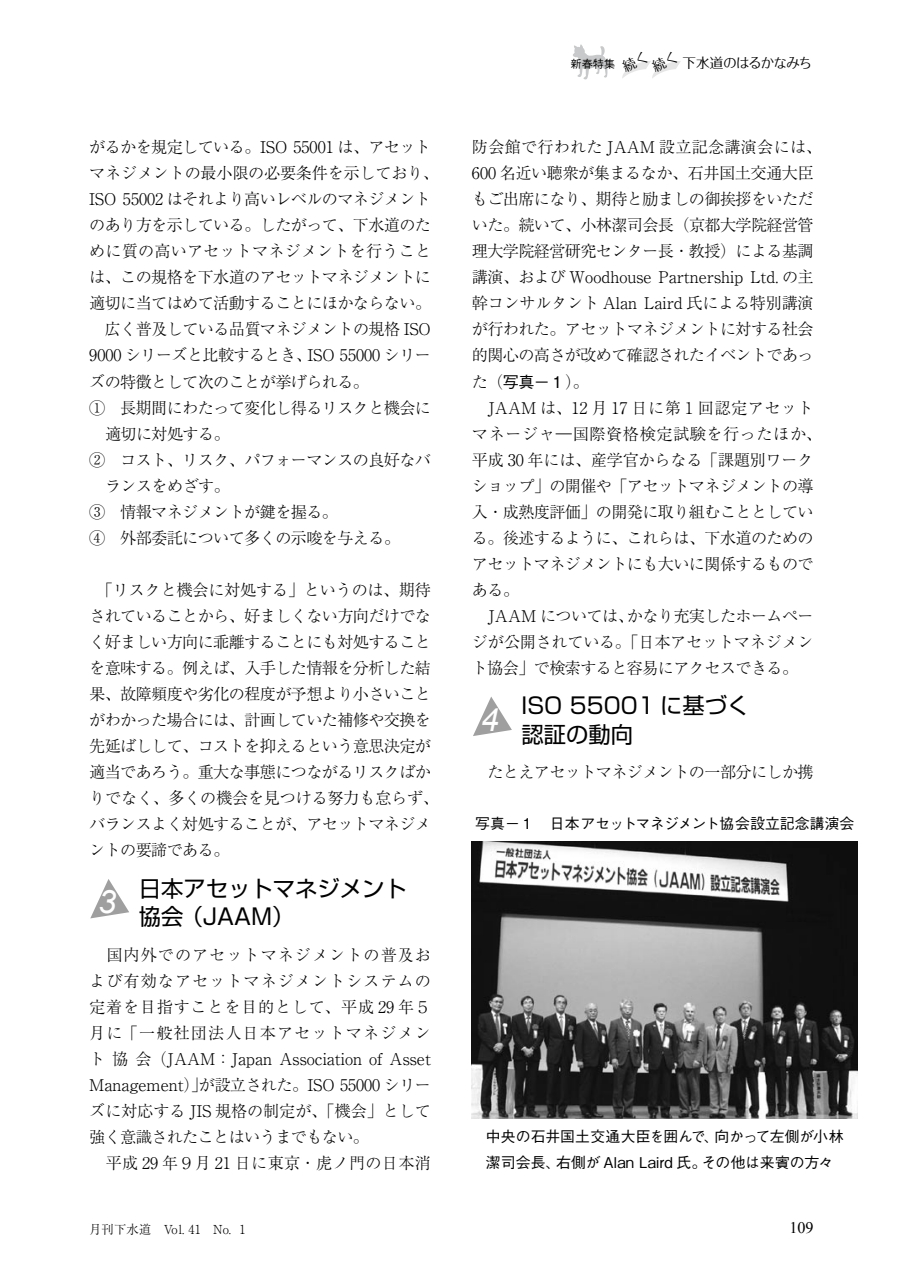
<style>
.page{position:relative;width:903px;height:1275px;background:#fff}
.page>*{position:absolute;margin:0;border:0;box-sizing:border-box;transform-origin:0 0}
.t1{font:italic 32.2px "Arial";color:#fff}
.t2{font:22.4px/28.5px "Shin Go Pro";color:#000}
.t3{font:300 16.1px/26.1px "Ryumin Pro";letter-spacing:-.04em;color:#000}
.t4{font:300 16.1px/26.1px "Ryumin Pro";letter-spacing:.02em;color:#000}
.t5{font:300 16.1px "Ryumin Pro";letter-spacing:-.015em;color:#000}
.t6{font:300 16.1px "Ryumin Pro";letter-spacing:.01em;color:#000}
.t7{font:16.1px "Times New Roman";color:#000}
.t8{font:500 14.88px/26.1px "Gothic BBB Pro";letter-spacing:-.005em;color:#000}
.t9{font:13.65px/12.6px "Folk Pro";letter-spacing:-.055em;color:#000}
.t10{font:300 12.42px "Ryumin Pro";color:#000}
.t11{font:500 11.2px "Gothic BBB Pro";color:#000}
.s1{font-family:"Gothic BBB Pro";font-weight:500}
</style>
<div class="page">
<svg style="left:573px;top:44px;width:34px;height:36px"></svg>
<svg style="left:622px;top:61px;width:59px;height:17px"></svg>
<svg style="left:90px;top:879px;width:39px;height:39px"></svg>
<svg style="left:473px;top:697px;width:39px;height:39px"></svg>
<img style="left:472px;top:842px;width:386px;height:277px">
<p class="t3" style="left:89px;top:133px;width:343px">がるかを規定している。ISO 55001 は、アセット</p>
<p class="t5" style="left:89px;top:160px;width:351px">マネジメントの最小限の必要条件を示しており、</p>
<p class="t3" style="left:89px;top:185px;width:343px">ISO 55002 はそれより高いレベルのマネジメント</p>
<p class="t3" style="left:89px;top:211px;width:343px">のあり方を示している。したがって、下水道のた</p>
<p class="t6" style="left:89px;top:239px;width:343px">めに質の高いアセットマネジメントを行うこと</p>
<p class="t3" style="left:89px;top:263px;width:343px">は、この規格を下水道のアセットマネジメントに</p>
<p class="t3" style="left:89px;top:289px;width:343px">適切に当てはめて活動することにほかならない。</p>
<p class="t3" style="left:89px;top:315px;width:343px">　広く普及している品質マネジメントの規格 ISO</p>
<p class="t3" style="left:89px;top:341px;width:343px">9000 シリーズと比較するとき、ISO 55000 シリー</p>
<p class="t3" style="left:89px;top:367px;width:281px">ズの特徴として次のことが挙げられる。</p>
<p class="t3" style="left:89px;top:393px;width:343px">①　長期間にわたって変化し得るリスクと機会に</p>
<p class="t3" style="left:105px;top:419px;width:126px">適切に対処する。</p>
<p class="t3" style="left:89px;top:445px;width:343px">②　コスト、リスク、パフォーマンスの良好なバ</p>
<p class="t3" style="left:105px;top:471px;width:126px">ランスをめざす。</p>
<p class="t3" style="left:89px;top:497px;width:250px">③　情報マネジメントが鍵を握る。</p>
<p class="t3" style="left:89px;top:523px;width:312px">④　外部委託について多くの示唆を与える。</p>
<p class="t3" style="left:89px;top:575px;width:351px">　「リスクと機会に対処する」というのは、期待されていることから、好ましくない方向だけでなく好ましい方向に乖離することにも対処することを意味する。例えば、入手した情報を分析した結果、故障頻度や劣化の程度が予想より小さいことがわかった場合には、計画していた補修や交換を先延ばしして、コストを抑えるという意思決定が適当であろう。重大な事態につながるリスクばかりでなく、多くの機会を見つける努力も怠らず、バランスよく対処することが、アセットマネジメントの要諦である。</p>
<h2 class="t2" style="left:139px;top:871px;width:269px">日本アセットマネジメント協会（JAAM）</h2>
<h1 class="t1" style="left:98px;top:881px;width:19px">3</h1>
<p class="t4" style="left:89px;top:940px;width:343px">　国内外でのアセットマネジメントの普及および有効なアセットマネジメントシステムの定着を目指すことを目的として、平成 29 年５月に「一般社団法人日本アセットマネジメント協会（JAAM：Japan Association of Asset<br>Management）」が設立された。ISO 55000 シリーズに対応する JIS 規格の制定が、「機会」として強く意識されたことはいうまでもない。<br>　平成 29 年９月 21 日に東京・虎ノ門の日本消</p>
<p class="t11" style="left:570px;top:55px;width:46px">新春特集</p>
<p class="t9" style="left:644px;top:48px;width:29px;text-indent:-27px;rotate:-25deg">続く<br>続く</p>
<p class="t9" style="left:682px;top:55px;width:131px">下水道のはるかなみち</p>
<p class="t3" style="left:472px;top:133px;width:351px">防会館で行われた JAAM 設立記念講演会には、<br>600 名近い聴衆が集まるなか、石井国土交通大臣もご出席になり、期待と励ましの御挨拶をいただいた。続いて、小林潔司会長（京都大学院経営管理大学院経営研究センター長・教授）による基調講演、および Woodhouse Partnership Ltd. の主幹コンサルタント Alan Laird 氏による特別講演が行われた。アセットマネジメントに対する社会的関心の高さが改めて確認されたイベントであった（<span class="s1">写真－１</span>）。<br>　JAAM は、12 月 17 日に第１回認定アセットマネージャ―国際資格検定試験を行ったほか、平成 30 年には、産学官からなる「課題別ワークショップ」の開催や「アセットマネジメントの導入・成熟度評価」の開発に取り組むこととしている。後述するように、これらは、下水道のためのアセットマネジメントにも大いに関係するものである。<br>　JAAM については、かなり充実したホームページが公開されている。「日本アセットマネジメント協会」で検索すると容易にアクセスできる。</p>
<h2 class="t2" style="left:521px;top:689px;width:229px">ISO 55001 に基づく認証の動向</h2>
<h1 class="t1" style="left:481px;top:699px;width:19px">4</h1>
<p class="t3" style="left:472px;top:758px;width:343px">　たとえアセットマネジメントの一部分にしか携</p>
<p class="t8" style="left:475px;top:808px;width:381px">写真－１　日本アセットマネジメント協会設立記念講演会</p>
<p class="t8" style="left:486px;top:1121px;width:359px">中央の石井国土交通大臣を囲んで、向かって左側が小林潔司会長、右側が Alan Laird 氏。その他は来賓の方々</p>
<p class="t10" style="left:89px;top:1219px;width:158px">月刊下水道　Vol. 41　No. 1</p>
<p class="t7" style="left:789px;top:1216px;width:26px">109</p>
</div>
